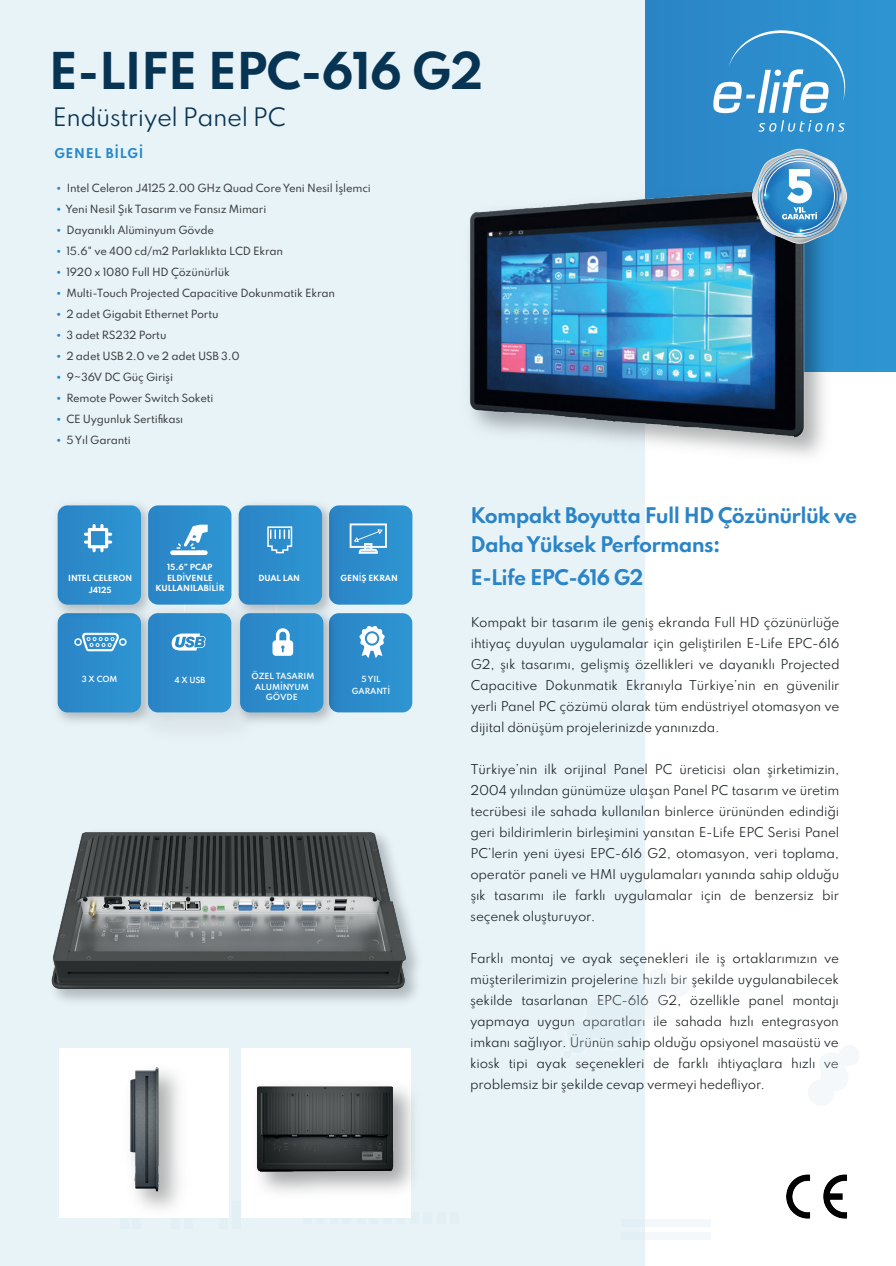
<style>
.page{position:relative;width:896px;height:1266px;background:#fff}
.page>*{position:absolute;margin:0;border:0;box-sizing:border-box;transform-origin:0 0}
.t1{font:700 45px "Spartan";letter-spacing:-.025em;color:#083453}
.t2{font:22.5px "Spartan";letter-spacing:-.025em;color:#083453}
.t3{font:700 19.2px/28.5px "Spartan";letter-spacing:-.035em;color:#2a84c6}
.t4{font:12px/21px "Spartan";letter-spacing:-.02em;color:#212628;text-align:justify}
.t5{font:700 12px "Spartan";letter-spacing:.055em;color:#2689ca}
.t6{font:500 10.05px "Spartan";letter-spacing:-.02em;color:#3f4244}
.t7{font:700 7.5px/10.5px "Spartan";letter-spacing:-.01em;color:#fff;text-align:center}
.t8{font:600 7.5px/10.5px "Spartan";letter-spacing:-.01em;color:#fff;text-align:center}
.s1{font-family:"Century Gothic";font-weight:400;color:#2689ca}
.s2{font-weight:600}
</style>
<div class="page">
<div style="left:645px;top:0;width:251px;height:372px;background:#2c8fce"></div>
<div style="left:0;top:0;width:644px;height:1266px;background:#e8f3f8"></div>
<svg style="left:758px;top:120px;width:87px;height:12px"></svg>
<svg style="left:713px;top:30px;width:133px;height:83px"></svg>
<div style="left:132px;top:1201px;width:9px;height:28px;background:#e2eff4"></div>
<div style="left:172px;top:1201px;width:8px;height:28px;background:#e2eff4"></div>
<div style="left:184px;top:1201px;width:9px;height:28px;background:#e2eff4"></div>
<div style="left:232px;top:1201px;width:8px;height:28px;background:#e2eff4"></div>
<svg style="left:644px;top:1219px;width:66px;height:8px"></svg>
<svg style="left:644px;top:1232px;width:66px;height:7px"></svg>
<div style="left:410px;top:1212px;width:9px;height:11px;background:#e2eff4"></div>
<div style="left:423px;top:1212px;width:8px;height:11px;background:#e2eff4"></div>
<div style="left:437px;top:1212px;width:9px;height:11px;background:#e2eff4"></div>
<div style="left:450px;top:1212px;width:8px;height:11px;background:#e2eff4"></div>
<svg style="left:808px;top:1045px;width:51px;height:60px"></svg>
<svg style="left:644px;top:966px;width:45px;height:97px"></svg>
<div style="left:120px;top:1201px;width:8px;height:28px;background:#e2eff4"></div>
<svg style="left:242px;top:1048px;width:169px;height:169px;background:#f9f9f9"></svg>
<div style="left:59px;top:1048px;width:169px;height:169px;background:#fff"></div>
<img style="left:56px;top:622px;width:74px;height:100px">
<img style="left:56px;top:504px;width:92px;height:118px">
<img style="left:130px;top:596px;width:109px;height:126px">
<img style="left:139px;top:604px;width:92px;height:124px">
<img style="left:231px;top:604px;width:109px;height:123px">
<img style="left:118px;top:1075px;width:88px;height:143px">
<img style="left:118px;top:1067px;width:54px;height:130px">
<img style="left:469px;top:184px;width:337px;height:257px">
<svg style="left:148px;top:613px;width:83px;height:99px;background:#3491ce"></svg>
<svg style="left:329px;top:613px;width:83px;height:99px;background:#3993ce"></svg>
<svg style="left:240px;top:613px;width:83px;height:99px;background:#3793ce"></svg>
<svg style="left:58px;top:613px;width:83px;height:99px;background:#3692ce"></svg>
<svg style="left:329px;top:505px;width:83px;height:100px;background:#3893ce"></svg>
<img style="left:786px;top:1174px;width:61px;height:45px">
<svg style="left:752px;top:149px;width:95px;height:95px"></svg>
<img style="left:254px;top:1082px;width:147px;height:98px">
<svg style="left:148px;top:505px;width:83px;height:100px;background:#3a94cf"></svg>
<svg style="left:58px;top:505px;width:83px;height:100px;background:#3692ce"></svg>
<svg style="left:239px;top:505px;width:83px;height:100px;background:#3491cd"></svg>
<img style="left:51px;top:832px;width:367px;height:170px">
<h1 class="t1" style="left:49px;top:38px;width:436px">E-LIFE EPC-616 G2</h1>
<h2 class="t2" style="left:53px;top:100px;width:235px">Endüstriyel Panel PC</h2>
<p class="t5" style="left:54px;top:145px;width:91px">GENEL BİLGİ</p>
<p class="t6" style="left:56px;top:181px;width:317px"><span class="s1">•</span> Intel Celeron J4125 2.00 GHz Quad Core Yeni Nesil İşlemci</p>
<p class="t6" style="left:56px;top:202px;width:212px"><span class="s1">•</span> Yeni Nesil Şık Tasarım ve Fansız Mimari</p>
<p class="t6" style="left:56px;top:223px;width:160px"><span class="s1">•</span> Dayanıklı Alüminyum Gövde</p>
<p class="t6" style="left:56px;top:244px;width:229px"><span class="s1">•</span> 15.6" ve 400 cd/m2 Parlaklıkta LCD Ekran</p>
<p class="t6" style="left:56px;top:265px;width:176px"><span class="s1">•</span> 1920 x 1080 Full HD Çözünürlük</p>
<p class="t6" style="left:56px;top:286px;width:281px"><span class="s1">•</span> Multi-Touch Projected Capacitive Dokunmatik Ekran</p>
<p class="t6" style="left:56px;top:307px;width:164px"><span class="s1">•</span> 2 adet Gigabit Ethernet Portu</p>
<p class="t6" style="left:56px;top:328px;width:112px"><span class="s1">•</span> 3 adet RS232 Portu</p>
<p class="t6" style="left:56px;top:349px;width:186px"><span class="s1">•</span> 2 adet USB 2.0 ve 2 adet USB 3.0</p>
<p class="t6" style="left:56px;top:370px;width:119px"><span class="s1">•</span> 9~36V DC Güç Girişi</p>
<p class="t6" style="left:56px;top:391px;width:159px"><span class="s1">•</span> Remote Power Switch Soketi</p>
<p class="t6" style="left:56px;top:412px;width:129px"><span class="s1">•</span> CE Uygunluk Sertifikası</p>
<p class="t6" style="left:56px;top:433px;width:77px"><span class="s1">•</span> 5 Yıl Garanti</p>
<h3 class="t3" style="left:471px;top:501px;width:388px">Kompakt Boyutta Full HD Çözünürlük ve<br>Daha Yüksek Performans:</h3>
<p class="t7" style="left:155px;top:562px;width:71px">15.6” PCAP<br>ELD<span class="s2">İ</span>VENLE<br>KULLANILAB<span class="s2">İ</span>L<span class="s2">İ</span>R</p>
<p class="t7" style="left:68px;top:571px;width:65px;line-height:12.1px">INTEL CELERON<br>J4125</p>
<p class="t7" style="left:259px;top:572px;width:43px">DUAL LAN</p>
<p class="t7" style="left:341px;top:572px;width:59px">GEN<span class="s2">İ</span>Ş EKRAN</p>
<h3 class="t3" style="left:471px;top:562px;width:174px">E-Life EPC-616 G2</h3>
<p class="t8" style="left:82px;top:674px;width:37px">3 X COM</p>
<p class="t8" style="left:174px;top:674px;width:33px">4 X USB</p>
<p class="t8" style="left:251px;top:671px;width:65px">ÖZEL TASARIM<br>ALUMİNYUM<br>GÖVDE</p>
<p class="t8" style="left:352px;top:673px;width:40px;line-height:12px">5 YIL<br>GARANTİ</p>
<p class="t4" style="left:471px;top:611px;width:370px">Kompakt bir tasarım ile geniş ekranda Full HD çözünürlüğe ihtiyaç duyulan uygulamalar için geliştirilen E-Life EPC-616<br>G2, şık tasarımı, gelişmiş özellikleri ve dayanıklı Projected Capacitive Dokunmatik Ekranıyla Türkiye’nin en güvenilir yerli Panel PC çözümü olarak tüm endüstriyel otomasyon ve dijital dönüşüm projelerinizde yanınızda.</p>
<p class="t4" style="left:470px;top:758px;width:371px">Türkiye’nin ilk orijinal Panel PC üreticisi olan şirketimizin, 2004 yılından günümüze ulaşan Panel PC tasarım ve üretim tecrübesi ile sahada kullanılan binlerce ürününden edindiği geri bildirimlerin birleşimini yansıtan E-Life EPC Serisi Panel PC’lerin yeni üyesi EPC-616 G2, otomasyon, veri toplama, operatör paneli ve HMI uygulamaları yanında sahip olduğu şık tasarımı ile farklı uygulamalar için de benzersiz bir seçenek oluşturuyor.</p>
<p class="t4" style="left:470px;top:947px;width:371px">Farklı montaj ve ayak seçenekleri ile iş ortaklarımızın ve müşterilerimizin projelerine hızlı bir şekilde uygulanabilecek şekilde tasarlanan EPC-616 G2, özellikle panel montajı yapmaya uygun aparatları ile sahada hızlı entegrasyon imkanı sağlıyor. Ürünün sahip olduğu opsiyonel masaüstü ve kiosk tipi ayak seçenekleri de farklı ihtiyaçlara hızlı ve problemsiz bir şekilde cevap vermeyi hedefliyor.</p>
</div>
